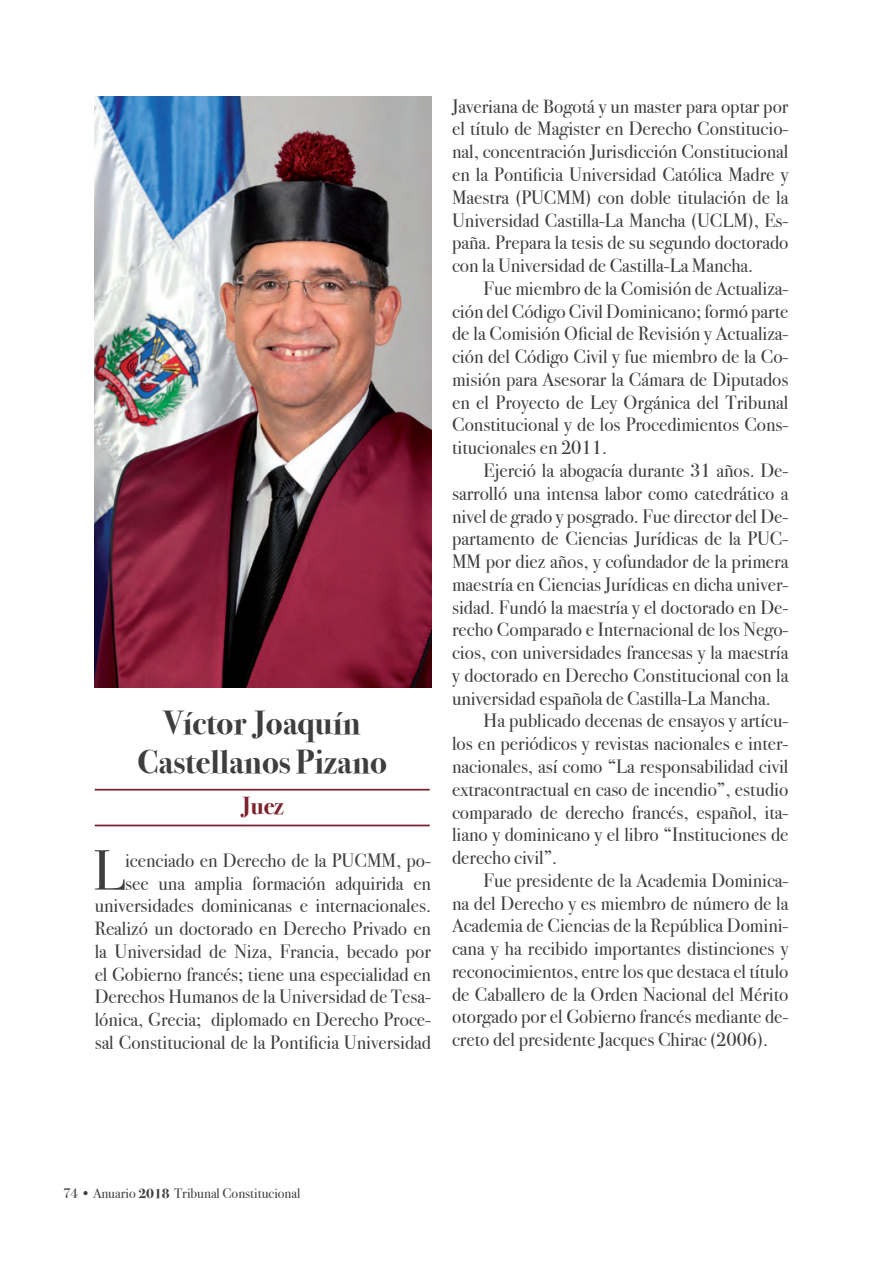
<style>
.page{position:relative;width:883px;height:1261px;background:#fff}
.page>*{position:absolute;margin:0;border:0;box-sizing:border-box;transform-origin:0 0}
.Primer_parrafo_conte{font:56.7px "Bodoni Svty Two ITCTT Book";color:#3e3e3f}
.t1{font:33.25px "Bodoni Svty Two ITCTT Bold";color:#3e3e3f}
.t2{font:24.5px "Bodoni Svty Two ITCTT Bold";color:#7c232e}
.CONTENIDO{font:19.25px/22.8px "Bodoni Svty Two ITCTT Book";color:#3e3e3f;text-align:justify}
.Primer_parrafo_conte-2{font:19.25px/22.8px "Bodoni Svty Two ITCTT Book";color:#3e3e3f;text-align:right}
.t3{font:14px "Bodoni Svty Two ITCTT Book";color:#3e3e3f}
.s1{font-family:"Bodoni Svty Two ITCTT Bold"}
</style>
<div class="page">
<img style="left:94px;top:97px;width:337px;height:590px">
<hr style="left:95px;top:788px;width:334px;height:2px;background:#7c232e">
<hr style="left:95px;top:824px;width:334px;height:2px;background:#7c232e">
<p class="t1" style="left:164px;top:695px;width:198px">Víctor Joaquín</p>
<p class="t1" style="left:137px;top:734px;width:251px">Castellanos Pizano</p>
<p class="t2" style="left:240px;top:785px;width:45px">Juez</p>
<p class="Primer_parrafo_conte" style="left:93px;top:823px;width:33px">L</p>
<p class="Primer_parrafo_conte-2" style="left:95px;top:846px;width:338px">icenciado en Derecho de la PUCMM, po-<br>see una amplia formación adquirida en universidades dominicanas e internacionales.<br>Realizó un doctorado en Derecho Privado en la Universidad de Niza, Francia, becado por el Gobierno francés; tiene una especialidad en Derechos Humanos de la Universidad de Tesa&shy;lónica, Grecia; diplomado en Derecho Proce&shy;sal Constitucional de la Pontificia Universidad</p>
<p class="Primer_parrafo_conte-2" style="left:452px;top:93px;width:338px;text-align:justify">Javeriana de Bogotá y un master para optar por el título de Magister en Derecho Constitucio&shy;nal, concentración Jurisdicción Constitucional en la Pontificia Universidad Católica Madre y Maestra (PUCMM) con doble titulación de la Universidad Castilla-La Mancha (UCLM), Es&shy;paña. Prepara la tesis de su segundo doctorado con la Universidad de Castilla-La Mancha.</p>
<p class="CONTENIDO" style="left:452px;top:275px;width:338px;text-indent:32px">Fue miembro de la Comisión de Actualiza&shy;ción del Código Civil Dominicano; formó parte de la Comisión Oficial de Revisión y Actualiza&shy;ción del Código Civil y fue miembro de la Co&shy;misión para Asesorar la Cámara de Diputados en el Proyecto de Ley Orgánica del Tribunal Constitucional y de los Procedimientos Cons&shy;titucionales en 2011.</p>
<p class="CONTENIDO" style="left:452px;top:457px;width:338px;text-indent:32px">Ejerció la abogacía durante 31 años. De&shy;sarrolló una intensa labor como catedrático a nivel de grado y posgrado. Fue director del De&shy;partamento de Ciencias Jurídicas de la PUC-MM por diez años, y cofundador de la primera maestría en Ciencias Jurídicas en dicha univer&shy;sidad. Fundó la maestría y el doctorado en De&shy;recho Comparado e Internacional de los Nego&shy;cios, con universidades francesas y la maestría y doctorado en Derecho Constitucional con la universidad española de Castilla-La Mancha.</p>
<p class="CONTENIDO" style="left:452px;top:707px;width:338px;text-indent:32px">Ha publicado decenas de ensayos y artícu&shy;los en periódicos y revistas nacionales e inter&shy;nacionales, así como “La responsabilidad civil extracontractual en caso de incendio”, estudio comparado de derecho francés, español, ita&shy;liano y dominicano y el libro “Instituciones de derecho civil”.</p>
<p class="CONTENIDO" style="left:452px;top:866px;width:338px;text-indent:31px">Fue presidente de la Academia Dominica&shy;na del Derecho y es miembro de número de la Academia de Ciencias de la República Domini&shy;cana y ha recibido importantes distinciones y reconocimientos, entre los que destaca el título de Caballero de la Orden Nacional del Mérito otorgado por el Gobierno francés mediante de&shy;creto del presidente Jacques Chirac (2006).</p>
<p class="t3" style="left:63px;top:1181px;width:238px">74 • Anuario <span class="s1">2018</span> Tribunal Constitucional</p>
</div>
